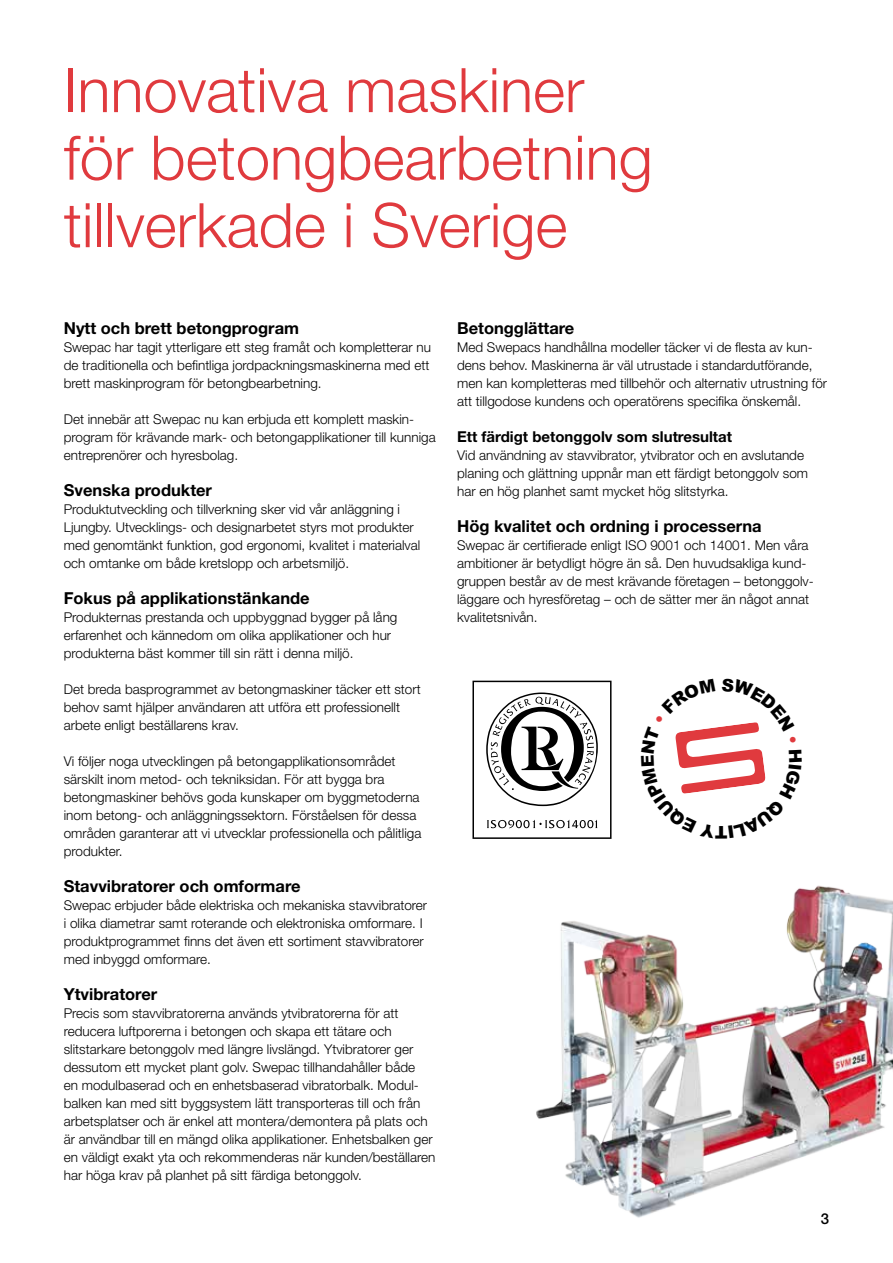
<style>
.page{position:relative;width:893px;height:1263px;background:#fff}
.page>*{position:absolute;margin:0;border:0;box-sizing:border-box;transform-origin:0 0}
.t1{font:300 61.5px/67.5px "Helvetica Neue";color:#e03a3e}
.t2{font:900 17.55px "Arial";color:#000}
.t3{font:700 16.5px "Helvetica Neue";color:#000}
.t4{font:700 15px "Helvetica Neue";color:#000}
.t5{font:500 15px "Helvetica Neue";color:#000}
.t6{font:300 13.5px/18px "Helvetica Neue";color:#000}
</style>
<div class="page">
<img style="left:472px;top:681px;width:139px;height:158px">
<img style="left:497px;top:814px;width:396px;height:404px">
<svg style="left:641px;top:722px;width:161px;height:116px"></svg>
<h1 class="t1" style="left:64px;top:55px;width:590px">Innovativa maskiner för betongbearbetning tillverkade i Sverige</h1>
<p class="t3" style="left:64px;top:318px;width:237px">Nytt och brett betongprogram</p>
<p class="t6" style="left:64px;top:338px;width:369px;text-align:justify">Swepac har tagit ytterligare ett steg framåt och kompletterar nu de traditionella och befintliga jordpackningsmaskinerna med ett brett maskinprogram för betongbearbetning.</p>
<p class="t6" style="left:64px;top:410px;width:373px">Det innebär att Swepac nu kan erbjuda ett komplett maskin&shy;program för krävande mark- och betongapplikationer till kunniga entreprenörer och hyresbolag.</p>
<p class="t3" style="left:64px;top:480px;width:150px">Svenska produkter</p>
<p class="t6" style="left:64px;top:500px;width:358px">Produktutveckling och tillverkning sker vid vår anläggning i Ljungby. Utvecklings- och designarbetet styrs mot produkter med genomtänkt funktion, god ergonomi, kvalitet i materialval och omtanke om både kretslopp och arbetsmiljö.</p>
<p class="t3" style="left:64px;top:588px;width:247px">Fokus på applikationstänkande</p>
<p class="t6" style="left:64px;top:608px;width:335px">Produkternas prestanda och uppbyggnad bygger på lång erfarenhet och kännedom om olika applikationer och hur produkterna bäst kommer till sin rätt i denna miljö.</p>
<p class="t6" style="left:64px;top:680px;width:358px">Det breda basprogrammet av betongmaskiner täcker ett stort behov samt hjälper användaren att utföra ett professionellt arbete enligt beställarens krav.</p>
<p class="t6" style="left:64px;top:752px;width:359px">Vi följer noga utvecklingen på betongapplikationsområdet särskilt inom metod- och tekniksidan. För att bygga bra betongmaskiner behövs goda kunskaper om byggmetoderna inom betong- och anläggningssektorn. Förståelsen för dessa områden garanterar att vi utvecklar professionella och pålitliga produkter.</p>
<p class="t3" style="left:64px;top:876px;width:238px">Stavvibratorer och omformare</p>
<p class="t6" style="left:64px;top:896px;width:365px">Swepac erbjuder både elektriska och mekaniska stavvibratorer i olika diametrar samt roterande och elektroniska omformare. I produktprogrammet finns det även ett sortiment stavvibratorer med inbyggd omformare.</p>
<p class="t3" style="left:64px;top:984px;width:95px">Ytvibratorer</p>
<p class="t6" style="left:64px;top:1004px;width:373px">Precis som stavvibratorerna används ytvibratorerna för att reducera luftporerna i betongen och skapa ett tätare och slitstarkare betonggolv med längre livslängd. Ytvibratorer ger dessutom ett mycket plant golv. Swepac tillhandahåller både<br>en modulbaserad och en enhetsbaserad vibratorbalk. Modul&shy;balken kan med sitt byggsystem lätt transporteras till och från arbetsplatser och är enkel att montera/demontera på plats och är användbar till en mängd olika applikationer. Enhetsbalken ger en väldigt exakt yta och rekommenderas när kunden/beställaren har höga krav på planhet på sitt färdiga betonggolv.</p>
<p class="t3" style="left:457px;top:318px;width:119px">Betongglättare</p>
<p class="t6" style="left:457px;top:338px;width:372px">Med Swepacs handhållna modeller täcker vi de flesta av kun&shy;dens behov. Maskinerna är väl utrustade i standardutförande, men kan kompletteras med tillbehör och alternativ utrustning för att tillgodose kundens och operatörens specifika önskemål.</p>
<p class="t4" style="left:457px;top:427px;width:276px">Ett färdigt betonggolv som slutresultat</p>
<p class="t6" style="left:457px;top:446px;width:353px">Vid användning av stavvibrator, ytvibrator och en avslutande planing och glättning uppnår man ett färdigt betonggolv som har en hög planhet samt mycket hög slitstyrka.</p>
<p class="t3" style="left:457px;top:516px;width:306px">Hög kvalitet och ordning i processerna</p>
<p class="t6" style="left:457px;top:536px;width:358px">Swepac är certifierade enligt ISO 9001 och 14001. Men våra ambitioner är betydligt högre än så. Den huvudsakliga kund&shy;gruppen består av de mest krävande företagen – betonggolv&shy;läggare och hyresföretag – och de sätter mer än något annat kvalitetsnivån.</p>
<p class="t2" style="left:727px;top:845px;width:14px;rotate:180deg">T</p>
<p class="t5" style="left:821px;top:1209px;width:10px">3</p>
</div>
